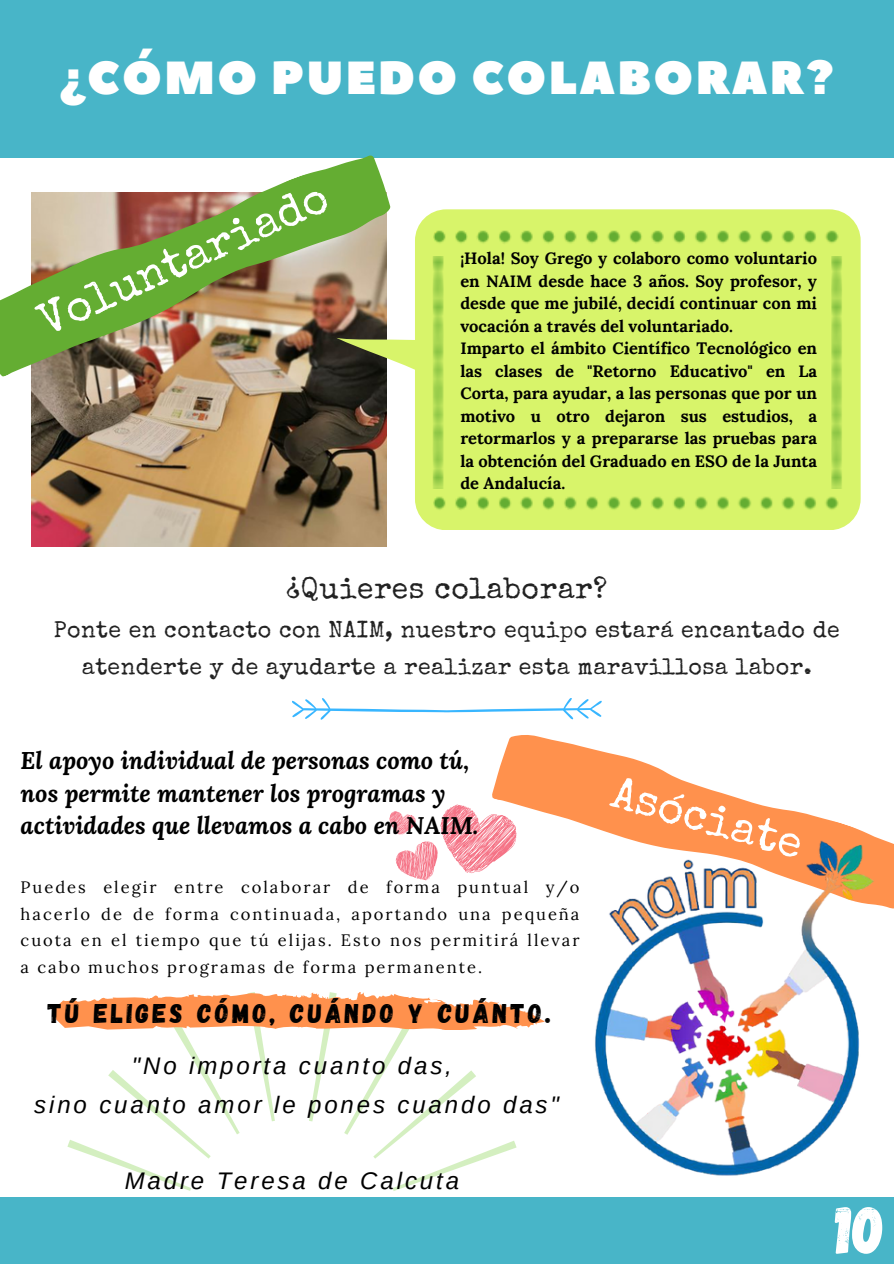
<style>
.page{position:relative;width:894px;height:1264px;background:#fff}
.page>*{position:absolute;margin:0;border:0;box-sizing:border-box;transform-origin:0 0}
.t1{font:67.5px "Gagalin";color:#fff}
.t2{font:46.35px "Peace Sans";letter-spacing:.05em;color:#fff}
.t3{font:44.7px "Special Elite";color:#fff}
.t4{font:30px "Special Elite";letter-spacing:.02em;color:#222}
.t5{font:27px "Gagalin";letter-spacing:.12em;color:#000}
.t6{font:italic 700 24px/32.7px "Lora";color:#000}
.t7{font:italic 24px/38.2px "Arimo";letter-spacing:.12em;color:#000;text-align:center}
.t8{font:23.1px/37.2px "Special Elite";letter-spacing:.02em;color:#222;text-align:center}
.t9{font:700 16.5px/22.5px "Lora";color:#000;text-align:justify}
.t10{font:16.5px/26.5px "Lora";letter-spacing:.12em;color:#000;text-align:justify}
</style>
<div class="page">
<div style="left:0;top:0;width:893px;height:158px;background:#48b5c8"></div>
<svg style="left:67px;top:1029px;width:450px;height:162px"></svg>
<div style="left:0;top:1197px;width:893px;height:66px;background:#48b5c8"></div>
<img style="left:32px;top:378px;width:354px;height:169px">
<img style="left:0;top:155px;width:391px;height:223px">
<svg style="left:336px;top:209px;width:524px;height:321px;background:#cde172"></svg>
<svg style="left:410px;top:215px;width:23px;height:43px"></svg>
<svg style="left:433px;top:215px;width:406px;height:43px;background:#cded64"></svg>
<div style="left:839px;top:215px;width:10px;height:43px;background:#d8f46a"></div>
<svg style="left:410px;top:481px;width:23px;height:43px"></svg>
<svg style="left:433px;top:481px;width:406px;height:43px;background:#cbec64"></svg>
<div style="left:839px;top:481px;width:10px;height:43px;background:#d8f46a"></div>
<svg style="left:417px;top:232px;width:43px;height:24px"></svg>
<svg style="left:417px;top:256px;width:43px;height:232px;background:#ccec64"></svg>
<div style="left:417px;top:488px;width:43px;height:10px;background:#d8f46a"></div>
<svg style="left:814px;top:232px;width:44px;height:24px"></svg>
<svg style="left:814px;top:256px;width:44px;height:232px;background:#cced64"></svg>
<div style="left:814px;top:488px;width:44px;height:10px;background:#d8f46a"></div>
<svg style="left:292px;top:698px;width:309px;height:21px"></svg>
<svg style="left:489px;top:716px;width:404px;height:193px"></svg>
<img style="left:581px;top:832px;width:299px;height:344px">
<svg style="left:53px;top:992px;width:491px;height:37px"></svg>
<svg style="left:389px;top:800px;width:132px;height:89px"></svg>
<p class="t2" style="left:60px;top:47px;width:775px">¿CÓMO PUEDO COLABORAR?</p>
<h1 class="t3" style="left:34px;top:306px;width:313px;rotate:-24deg">Voluntariado</h1>
<p class="t9" style="left:460px;top:247px;width:358px">¡Hola! Soy Grego y colaboro como voluntario en NAIM desde hace 3 años. Soy profesor, y desde que me jubilé, decidí continuar con mi vocación a través del voluntariado.</p>
<h2 class="t9" style="left:460px;top:337px;width:358px">Imparto el ámbito Científico Tecnológico en las clases de "Retorno Educativo" en La Corta, para ayudar, a las personas que por un motivo u otro dejaron sus estudios, a retormarlos y a prepararse las pruebas para la obtención del Graduado en ESO de la Junta de Andalucía.</h2>
<h2 class="t4" style="left:286px;top:577px;width:322px">¿Quieres colaborar?</h2>
<h6 class="t8" style="left:54px;top:614px;width:787px">Ponte en contacto con NAIM, nuestro equipo estará encantado de atenderte y de ayudarte a realizar esta maravillosa labor.</h6>
<p class="t6" style="left:21px;top:743px;width:459px">El apoyo individual de personas como tú, nos permite mantener los programas y actividades que llevamos a cabo en NAIM.</p>
<p class="t10" style="left:21px;top:873px;width:560px">Puedes elegir entre colaborar de forma puntual y/o hacerlo de de forma continuada, aportando una pequeña cuota en el tiempo que tú elijas. Esto nos permitirá llevar a cabo muchos programas de forma permanente.</p>
<h3 class="t5" style="left:48px;top:995px;width:504px">TÚ ELIGES CÓMO, CUÁNDO Y CUÁNTO.</h3>
<p class="t7" style="left:34px;top:1047px;width:526px">"No importa cuanto das,<br>sino cuanto amor le pones cuando das"</p>
<p class="t7" style="left:125px;top:1161px;width:336px">Madre Teresa de Calcuta</p>
<h5 class="t3" style="left:617px;top:774px;width:198px;rotate:16deg">Asóciate</h5>
<p class="t1" style="left:835px;top:1185px;width:52px">10</p>
</div>
